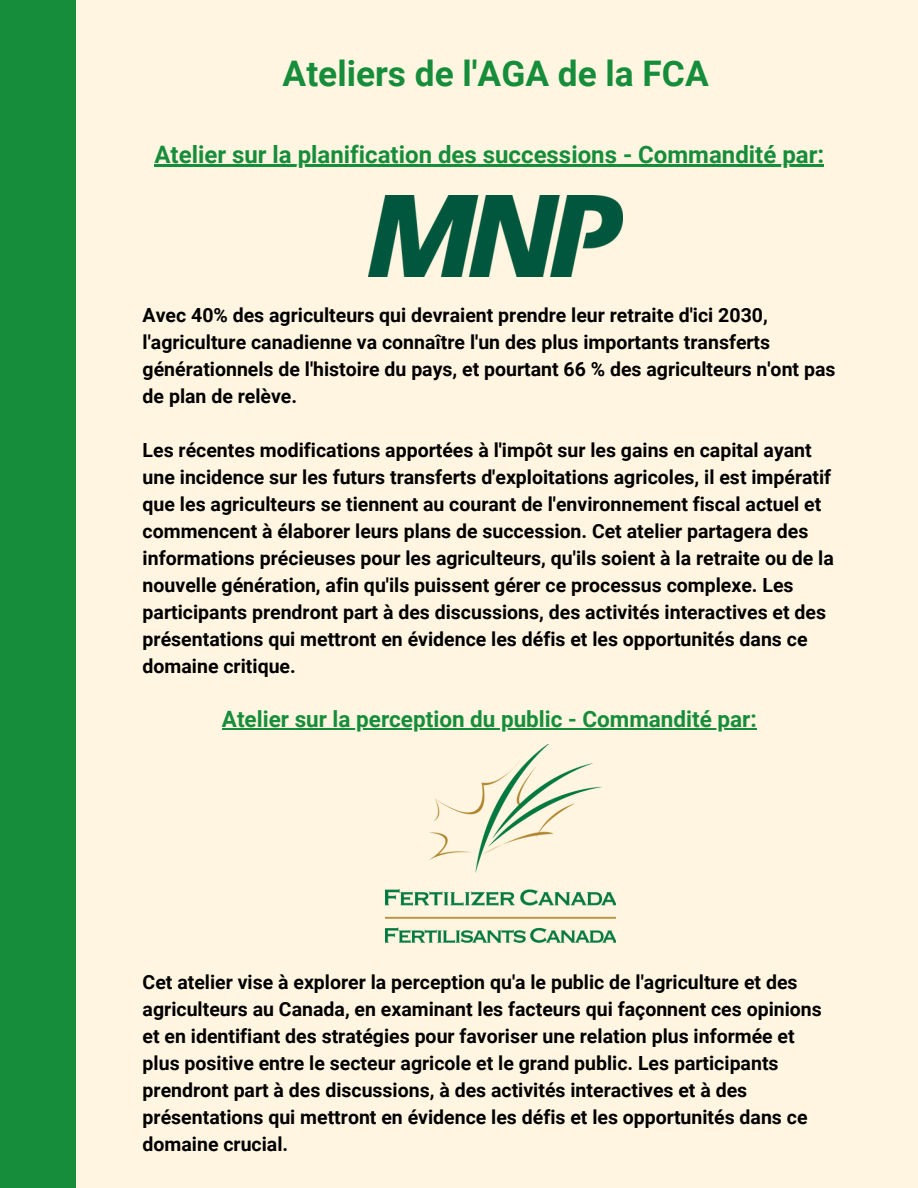
<style>
.page{position:relative;width:918px;height:1188px;background:#fff5e0}
.page>*{position:absolute;margin:0;border:0;box-sizing:border-box;transform-origin:0 0}
.t1{font:700 35.25px "Roboto";color:#168d3b}
.t2{font:700 24px "Roboto";color:#168d3b}
.t3{font:700 22.5px "Roboto";color:#168d3b}
.t4{font:700 19.5px/27px "Roboto";color:#000}
</style>
<div class="page">
<div style="left:0;top:0;width:75px;height:1188px;background:#168d3b"></div>
<hr style="left:154px;top:165px;width:670px;height:2px;background:#168d3b">
<img style="left:369px;top:196px;width:254px;height:81px">
<hr style="left:222px;top:728px;width:535px;height:1px;background:#168d3b">
<img style="left:385px;top:744px;width:231px;height:199px">
<h2 class="t1" style="left:283px;top:54px;width:428px">Ateliers de l'AGA de la FCA</h2>
<h1 class="t2" style="left:154px;top:140px;width:671px">Atelier sur la planification des successions - Commandité par:</h1>
<h2 class="t4" style="left:143px;top:302px;width:694px">Avec 40% des agriculteurs qui devraient prendre leur retraite d'ici 2030, l'agriculture canadienne va connaître l'un des plus importants transferts générationnels de l'histoire du pays, et pourtant 66 % des agriculteurs n'ont pas de plan de relève.</h2>
<p class="t4" style="left:143px;top:437px;width:693px">Les récentes modifications apportées à l'impôt sur les gains en capital ayant une incidence sur les futurs transferts d'exploitations agricoles, il est impératif que les agriculteurs se tiennent au courant de l'environnement fiscal actuel et commencent à élaborer leurs plans de succession. Cet atelier partagera des informations précieuses pour les agriculteurs, qu'ils soient à la retraite ou de la nouvelle génération, afin qu'ils puissent gérer ce processus complexe. Les participants prendront part à des discussions, des activités interactives et des présentations qui mettront en évidence les défis et les opportunités dans ce domaine critique.</p>
<p class="t3" style="left:222px;top:706px;width:536px">Atelier sur la perception du public - Commandité par:</p>
<p class="t4" style="left:143px;top:969px;width:681px">Cet atelier vise à explorer la perception qu'a le public de l'agriculture et des agriculteurs au Canada, en examinant les facteurs qui façonnent ces opinions et en identifiant des stratégies pour favoriser une relation plus informée et plus positive entre le secteur agricole et le grand public. Les participants prendront part à des discussions, à des activités interactives et à des présentations qui mettront en évidence les défis et les opportunités dans ce domaine crucial.</p>
</div>
